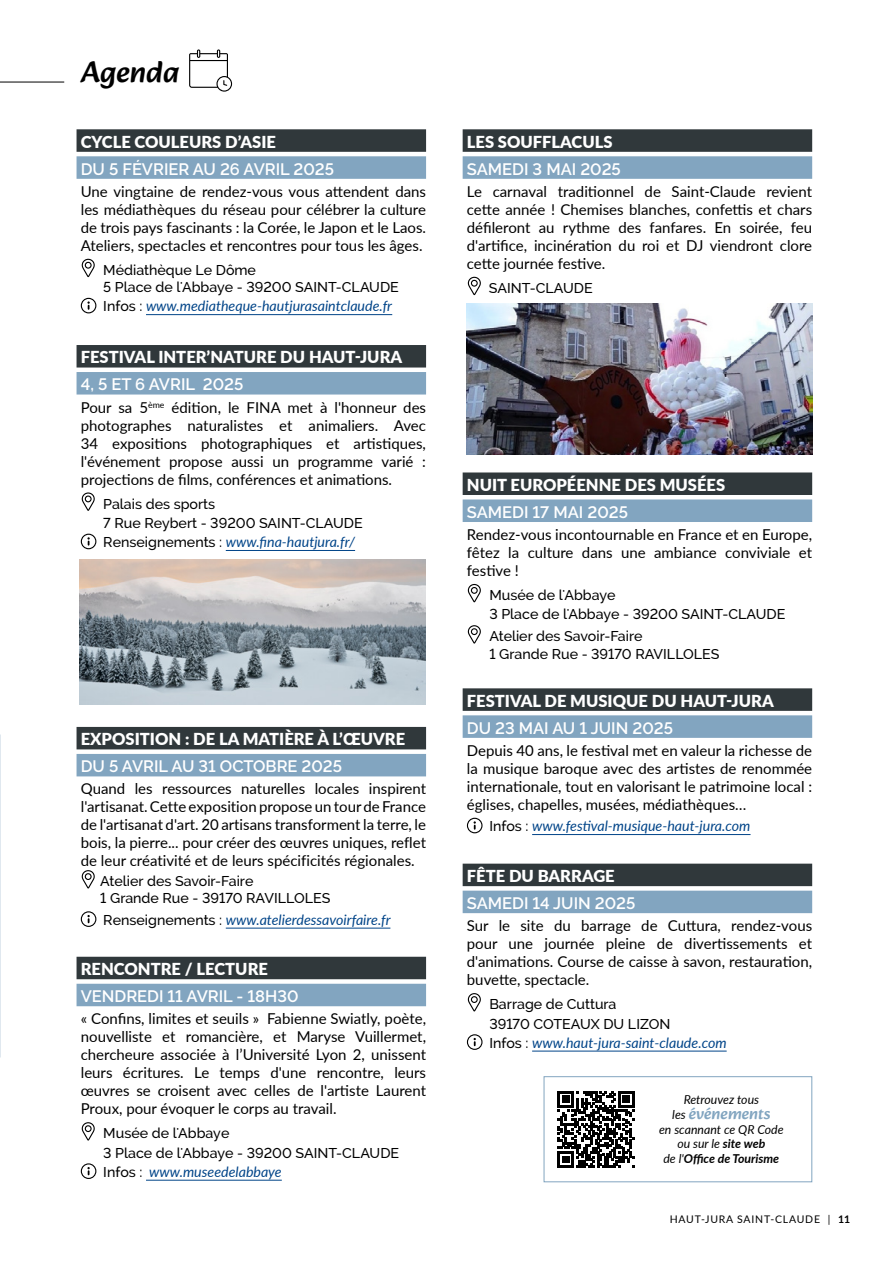
<style>
.page{position:relative;width:893px;height:1263px;background:#fff}
.page>*{position:absolute;margin:0;border:0;box-sizing:border-box;transform-origin:0 0}
.t1{font:500 30px "Alkatra";color:#000}
.t2{font:800 16.5px "Lato";color:#fff}
.t3{font:600 16.5px "Raleway";color:#fff}
.t4{font:500 16.35px "Alkatra";color:#82a5c0}
.t5{font:15px/18px "Lato";color:#000;text-align:justify}
.t6{font:500 14.25px/19.2px "Raleway";color:#000}
.t7{font:italic 14.25px "Lato";color:#048}
.t8{font:italic 12.3px/14.7px "Lato";color:#000;text-align:center}
.t9{font:10.5px "Lato";letter-spacing:.075em;color:#000}
.s1{font-family:"Raleway";font-weight:500;font-style:normal;color:#000}
.s2{font-family:"Lato";font-weight:400;font-style:italic;font-size:12.3px;color:#000}
.s3{font-weight:700}
</style>
<div class="page">
<hr style="left:0;top:82px;width:64px;height:1px;background:#000">
<svg style="left:189px;top:49px;width:43px;height:43px"></svg>
<div style="left:463px;top:472px;width:349px;height:23px;background:#30383b"></div>
<div style="left:463px;top:499px;width:349px;height:23px;background:#82a5c0"></div>
<svg style="left:468px;top:584px;width:13px;height:18px"></svg>
<svg style="left:468px;top:625px;width:13px;height:18px"></svg>
<div style="left:463px;top:864px;width:349px;height:22px;background:#30383b"></div>
<div style="left:463px;top:891px;width:349px;height:22px;background:#82a5c0"></div>
<hr style="left:532px;top:1051px;width:195px;height:1px;background:#048">
<svg style="left:468px;top:993px;width:13px;height:18px"></svg>
<svg style="left:467px;top:1034px;width:15px;height:16px"></svg>
<div style="left:463px;top:129px;width:349px;height:23px;background:#30383b"></div>
<div style="left:463px;top:156px;width:349px;height:23px;background:#82a5c0"></div>
<svg style="left:468px;top:277px;width:13px;height:18px"></svg>
<div style="left:77px;top:727px;width:349px;height:22px;background:#30383b"></div>
<div style="left:77px;top:754px;width:349px;height:22px;background:#82a5c0"></div>
<hr style="left:226px;top:928px;width:164px;height:1px;background:#048">
<svg style="left:82px;top:870px;width:13px;height:18px"></svg>
<svg style="left:81px;top:911px;width:15px;height:16px"></svg>
<div style="left:77px;top:957px;width:349px;height:22px;background:#30383b"></div>
<div style="left:77px;top:984px;width:349px;height:22px;background:#82a5c0"></div>
<hr style="left:146px;top:1180px;width:136px;height:1px;background:#048">
<svg style="left:82px;top:1122px;width:13px;height:18px"></svg>
<svg style="left:81px;top:1163px;width:15px;height:16px"></svg>
<div style="left:77px;top:129px;width:349px;height:23px;background:#30383b"></div>
<div style="left:77px;top:156px;width:349px;height:23px;background:#82a5c0"></div>
<hr style="left:146px;top:314px;width:246px;height:1px;background:#048">
<svg style="left:82px;top:259px;width:13px;height:18px"></svg>
<svg style="left:81px;top:298px;width:15px;height:15px"></svg>
<div style="left:463px;top:688px;width:349px;height:23px;background:#30383b"></div>
<div style="left:463px;top:715px;width:349px;height:23px;background:#82a5c0"></div>
<hr style="left:532px;top:834px;width:218px;height:1px;background:#048">
<svg style="left:467px;top:818px;width:15px;height:15px"></svg>
<div style="left:544px;top:1076px;width:268px;height:106px;border:1px solid #82a5c0"></div>
<svg style="left:558px;top:1091px;width:76px;height:76px"></svg>
<div style="left:77px;top:345px;width:349px;height:22px;background:#30383b"></div>
<div style="left:77px;top:372px;width:349px;height:22px;background:#82a5c0"></div>
<hr style="left:226px;top:550px;width:129px;height:1px;background:#048">
<svg style="left:82px;top:492px;width:13px;height:19px"></svg>
<svg style="left:81px;top:534px;width:15px;height:15px"></svg>
<img style="left:80px;top:560px;width:345px;height:144px">
<img style="left:467px;top:304px;width:345px;height:150px">
<h1 class="t1" style="left:81px;top:54px;width:100px">Agenda</h1>
<p class="t2" style="left:81px;top:129px;width:197px">CYCLE COULEURS D’ASIE</p>
<p class="t3" style="left:81px;top:159px;width:255px">DU 5 FÉVRIER AU 26 AVRIL 2025</p>
<p class="t5" style="left:81px;top:182px;width:347px">Une vingtaine de rendez-vous vous attendent dans les médiathèques du réseau pour célébrer la culture de trois pays fascinants : la Corée, le Japon et le Laos.<br>Ateliers, spectacles et rencontres pour tous les âges.</p>
<p class="t6" style="left:103px;top:261px;width:297px;line-height:17.1px">Médiathèque Le Dôme<br>5 Place de l'Abbaye - 39200 SAINT-CLAUDE</p>
<p class="t7" style="left:103px;top:296px;width:290px"><span class="s1">Infos :</span> www.mediatheque-hautjurasaintclaude.fr</p>
<p class="t2" style="left:81px;top:345px;width:323px">FESTIVAL INTER’NATURE DU HAUT-JURA</p>
<p class="t3" style="left:81px;top:375px;width:164px">4, 5 ET 6 AVRIL 2025</p>
<p class="t5" style="left:81px;top:397px;width:347px">Pour sa 5<sup>ème</sup> édition, le FINA met à l'honneur des photographes naturalistes et animaliers. Avec 34 expositions photographiques et artistiques, l'événement propose aussi un programme varié : projections de films, conférences et animations.</p>
<p class="t6" style="left:103px;top:494px;width:261px">Palais des sports<br>7 Rue Reybert - 39200 SAINT-CLAUDE</p>
<p class="t7" style="left:103px;top:532px;width:253px"><span class="s1">Renseignements :</span> www.fina-hautjura.fr/</p>
<p class="t2" style="left:81px;top:727px;width:326px">EXPOSITION : DE LA MATIÈRE À L’ŒUVRE</p>
<p class="t3" style="left:81px;top:757px;width:263px">DU 5 AVRIL AU 31 OCTOBRE 2025</p>
<p class="t5" style="left:81px;top:779px;width:347px">Quand les ressources naturelles locales inspirent l'artisanat. Cette exposition propose un tour de France de l'artisanat d'art. 20 artisans transforment la terre, le bois, la pierre... pour créer des œuvres uniques, reflet de leur créativité et de leurs spécificités régionales.</p>
<p class="t6" style="left:100px;top:873px;width:232px;line-height:17.1px">Atelier des Savoir-Faire<br>1 Grande Rue - 39170 RAVILLOLES</p>
<p class="t7" style="left:103px;top:909px;width:289px"><span class="s1">Renseignements :</span> www.atelierdessavoirfaire.fr</p>
<p class="t2" style="left:81px;top:956px;width:189px">RENCONTRE / LECTURE</p>
<p class="t3" style="left:81px;top:987px;width:219px">VENDREDI 11 AVRIL - 18H30</p>
<p class="t5" style="left:81px;top:1009px;width:347px">« Confins, limites et seuils » Fabienne Swiatly, poète, nouvelliste et romancière, et Maryse Vuillermet, chercheure associée à l’Université Lyon 2, unissent leurs écritures. Le temps d'une rencontre, leurs œuvres se croisent avec celles de l'artiste Laurent Proux, pour évoquer le corps au travail.</p>
<p class="t6" style="left:103px;top:1124px;width:297px">Musée de l'Abbaye<br>3 Place de l'Abbaye - 39200 SAINT-CLAUDE</p>
<p class="t7" style="left:103px;top:1161px;width:180px"><span class="s1">Infos :</span> www.museedelabbaye</p>
<p class="t2" style="left:467px;top:129px;width:147px">LES SOUFFLACULS</p>
<p class="t3" style="left:467px;top:159px;width:156px">SAMEDI 3 MAI 2025</p>
<p class="t5" style="left:467px;top:182px;width:347px">Le carnaval traditionnel de Saint-Claude revient cette année ! Chemises blanches, confettis et chars défileront au rythme des fanfares. En soirée, feu d'artifice, incinération du roi et DJ viendront clore cette journée festive.</p>
<p class="t6" style="left:489px;top:278px;width:105px">SAINT-CLAUDE</p>
<p class="t2" style="left:467px;top:472px;width:260px">NUIT EUROPÉENNE DES MUSÉES</p>
<p class="t3" style="left:467px;top:502px;width:163px">SAMEDI 17 MAI 2025</p>
<p class="t5" style="left:467px;top:525px;width:347px">Rendez-vous incontournable en France et en Europe, fêtez la culture dans une ambiance conviviale et festive !</p>
<p class="t6" style="left:489px;top:585px;width:297px">Musée de l'Abbaye<br>3 Place de l'Abbaye - 39200 SAINT-CLAUDE</p>
<p class="t6" style="left:489px;top:628px;width:232px;line-height:17.1px">Atelier des Savoir-Faire<br>1 Grande Rue - 39170 RAVILLOLES</p>
<p class="t2" style="left:467px;top:688px;width:308px">FESTIVAL DE MUSIQUE DU HAUT-JURA</p>
<p class="t3" style="left:467px;top:718px;width:208px">DU 23 MAI AU 1 JUIN 2025</p>
<p class="t5" style="left:467px;top:741px;width:347px">Depuis 40 ans, le festival met en valeur la richesse de la musique baroque avec des artistes de renommée internationale, tout en valorisant le patrimoine local : églises, chapelles, musées, médiathèques…</p>
<p class="t7" style="left:489px;top:816px;width:263px"><span class="s1">Infos :</span> www.festival-musique-haut-jura.com</p>
<p class="t2" style="left:467px;top:863px;width:149px">FÊTE DU BARRAGE</p>
<p class="t3" style="left:467px;top:893px;width:170px">SAMEDI 14 JUIN 2025</p>
<p class="t5" style="left:467px;top:916px;width:347px">Sur le site du barrage de Cuttura, rendez-vous pour une journée pleine de divertissements et d'animations. Course de caisse à savon, restauration, buvette, spectacle.</p>
<p class="t6" style="left:489px;top:995px;width:182px">Barrage de Cuttura<br>39170 COTEAUX DU LIZON</p>
<p class="t7" style="left:489px;top:1032px;width:239px"><span class="s1">Infos :</span> www.haut-jura-saint-claude.com</p>
<p class="t8" style="left:684px;top:1092px;width:77px">Retrouvez tous</p>
<p class="t4" style="left:672px;top:1103px;width:100px"><span class="s2">les</span> événements</p>
<p class="t8" style="left:659px;top:1121px;width:126px">en scannant ce QR Code ou sur le <span class="s3">site web<br></span>de l'<span class="s3">Office de Tourisme</span></p>
<p class="t9" style="left:670px;top:1211px;width:182px">HAUT-JURA SAINT-CLAUDE | <span class="s3">11</span></p>
</div>
